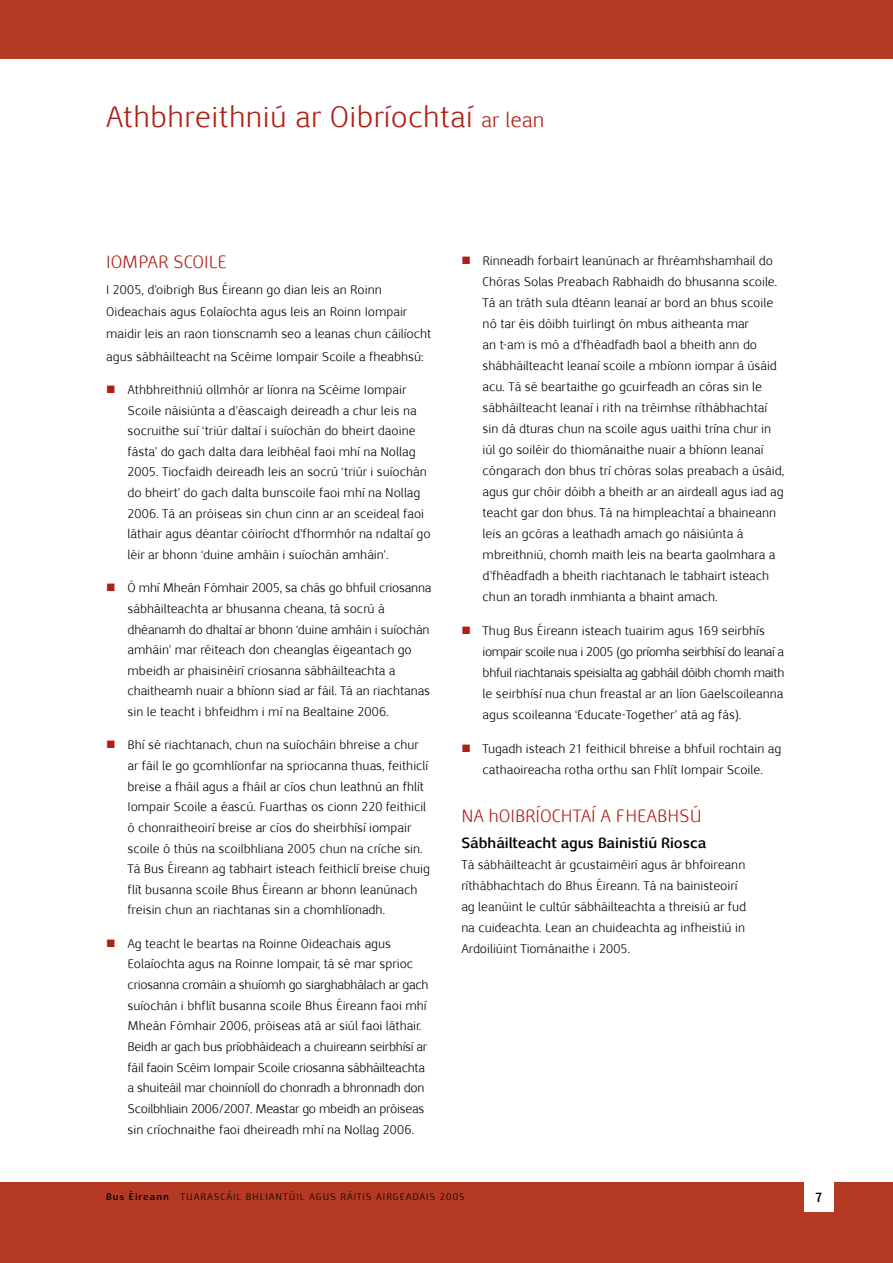
<style>
.page{position:relative;width:893px;height:1263px;background:#b53a23}
.page>*{position:absolute;margin:0;border:0;box-sizing:border-box;transform-origin:0 0}
.t1{font:30px "Nexus Sans";letter-spacing:.01em;color:#ae2015}
.t2{font:18px "Nexus Sans";color:#ae2015}
.t3{font:700 15px "Nexus Sans";color:#000}
.t4{font:12.75px/21px "Nexus Sans";color:#000}
.t5{font:12.75px/20.5px "Nexus Sans";letter-spacing:-.02em;color:#000}
.t6{font:9.75px "Nexus Sans";letter-spacing:.1em;color:#000}
.s1{font-size:21px}
.s2{color:#ae2015}
.s3{font-weight:700}
</style>
<div class="page">
<div style="left:0;top:60px;width:893px;height:1122px;background:#fff"></div>
<div style="left:804px;top:1182px;width:29px;height:30px;background:#fff"></div>
<h1 class="t1" style="left:106px;top:99px;width:440px">Athbhreithniú ar Oibríochtaí <span class="s1">ar lean</span></h1>
<h2 class="t2" style="left:106px;top:251px;width:122px">IOMPAR SCOILE</h2>
<p class="t4" style="left:106px;top:279px;width:326px;line-height:22.2px">I 2005, d’oibrigh Bus Éireann go dian leis an Roinn Oideachais agus Eolaíochta agus leis an Roinn Iompair maidir leis an raon tionscnamh seo a leanas chun cáilíocht agus sábháilteacht na Scéime Iompair Scoile a fheabhsú:</p>
<p class="t4" style="left:128px;top:379px;width:304px;text-indent:-21px"><span class="s2">■</span> Athbhreithniú ollmhór ar líonra na Scéime Iompair Scoile náisiúnta a d’éascaigh deireadh a chur leis na socruithe suí ‘triúr daltaí i suíochán do bheirt daoine fásta’ do gach dalta dara leibhéal faoi mhí na Nollag 2005. Tiocfaidh deireadh leis an socrú ‘triúr i suíochán do bheirt’ do gach dalta bunscoile faoi mhí na Nollag 2006. Tá an próiseas sin chun cinn ar an sceideal faoi láthair agus déantar cóiríocht d’fhormhór na ndaltaí go léir ar bhonn ‘duine amháin i suíochán amháin’.</p>
<p class="t4" style="left:128px;top:578px;width:305px;text-indent:-21px"><span class="s2">■</span> Ó mhí Mheán Fómhair 2005, sa chás go bhfuil criosanna sábháilteachta ar bhusanna cheana, tá socrú á dhéanamh do dhaltaí ar bhonn ‘duine amháin i suíochán amháin’ mar réiteach don cheanglas éigeantach go mbeidh ar phaisinéirí criosanna sábháilteachta a chaitheamh nuair a bhíonn siad ar fáil. Tá an riachtanas sin le teacht i bhfeidhm i mí na Bealtaine 2006.</p>
<p class="t4" style="left:128px;top:735px;width:304px;text-indent:-21px"><span class="s2">■</span> Bhí sé riachtanach, chun na suíocháin bhreise a chur ar fáil le go gcomhlíonfar na spriocanna thuas, feithiclí breise a fháil agus a fháil ar cíos chun leathnú an fhlít Iompair Scoile a éascú. Fuarthas os cionn 220 feithicil ó chonraitheoirí breise ar cíos do sheirbhísí iompair scoile ó thús na scoilbhliana 2005 chun na críche sin.<br>Tá Bus Éireann ag tabhairt isteach feithiclí breise chuig flít busanna scoile Bhus Éireann ar bhonn leanúnach freisin chun an riachtanas sin a chomhlíonadh.</p>
<p class="t5" style="left:128px;top:933px;width:302px;text-indent:-21px"><span class="s2">■</span> Ag teacht le beartas na Roinne Oideachais agus Eolaíochta agus na Roinne Iompair, tá sé mar sprioc criosanna cromáin a shuíomh go siarghabhálach ar gach suíochán i bhflít busanna scoile Bhus Éireann faoi mhí Mheán Fómhair 2006, próiseas atá ar siúl faoi láthair.<br>Beidh ar gach bus príobháideach a chuireann seirbhísí ar fáil faoin Scéim Iompair Scoile criosanna sábháilteachta a shuiteáil mar choinníoll do chonradh a bhronnadh don Scoilbhliain 2006/2007. Meastar go mbeidh an próiseas sin críochnaithe faoi dheireadh mhí na Nollag 2006.</p>
<p class="t4" style="left:483px;top:250px;width:303px;text-indent:-21px"><span class="s2">■</span> Rinneadh forbairt leanúnach ar fhréamhshamhail do Chóras Solas Preabach Rabhaidh do bhusanna scoile.<br>Tá an tráth sula dtéann leanaí ar bord an bhus scoile nó tar éis dóibh tuirlingt ón mbus aitheanta mar<br>an t-am is mó a d’fhéadfadh baol a bheith ann do shábháilteacht leanaí scoile a mbíonn iompar á úsáid acu. Tá sé beartaithe go gcuirfeadh an córas sin le sábháilteacht leanaí i rith na tréimhse ríthábhachtaí sin dá dturas chun na scoile agus uaithi trína chur in iúl go soiléir do thiománaithe nuair a bhíonn leanaí cóngarach don bhus trí chóras solas preabach a úsáid, agus gur chóir dóibh a bheith ar an airdeall agus iad ag teacht gar don bhus. Tá na himpleachtaí a bhaineann leis an gcóras a leathadh amach go náisiúnta á mbreithniú, chomh maith leis na bearta gaolmhara a d’fhéadfadh a bheith riachtanach le tabhairt isteach chun an toradh inmhianta a bhaint amach.</p>
<p class="t4" style="left:483px;top:620px;width:303px;text-indent:-21px"><span class="s2">■</span> Thug Bus Éireann isteach tuairim agus 169 seirbhís iompair scoile nua i 2005 (go príomha seirbhísí do leanaí a bhfuil riachtanais speisialta ag gabháil dóibh chomh maith le seirbhísí nua chun freastal ar an líon Gaelscoileanna agus scoileanna ‘Educate-Together’ atá ag fás).</p>
<p class="t4" style="left:461px;top:738px;width:321px;text-align:center"><span class="s2">■</span> Tugadh isteach 21 feithicil bhreise a bhfuil rochtain ag cathaoireacha rotha orthu san Fhlít Iompair Scoile.</p>
<h2 class="t2" style="left:461px;top:805px;width:242px">NA hOIBRÍOCHTAÍ A FHEABHSÚ</h2>
<p class="t3" style="left:461px;top:834px;width:246px">Sábháilteacht agus Bainistiú Riosca</p>
<p class="t4" style="left:461px;top:854px;width:286px">Tá sábháilteacht ár gcustaiméirí agus ár bhfoireann ríthábhachtach do Bhus Éireann. Tá na bainisteoirí ag leanúint le cultúr sábháilteachta a threisiú ar fud na cuideachta. Lean an chuideachta ag infheistiú in Ardoiliúint Tiománaithe i 2005.</p>
<p class="t6" style="left:106px;top:1191px;width:360px"><span class="s3">Bus Éireann</span> TUARASCÁIL BHLIANTÚIL AGUS RÁITIS AIRGEADAIS 2005</p>
</div>
